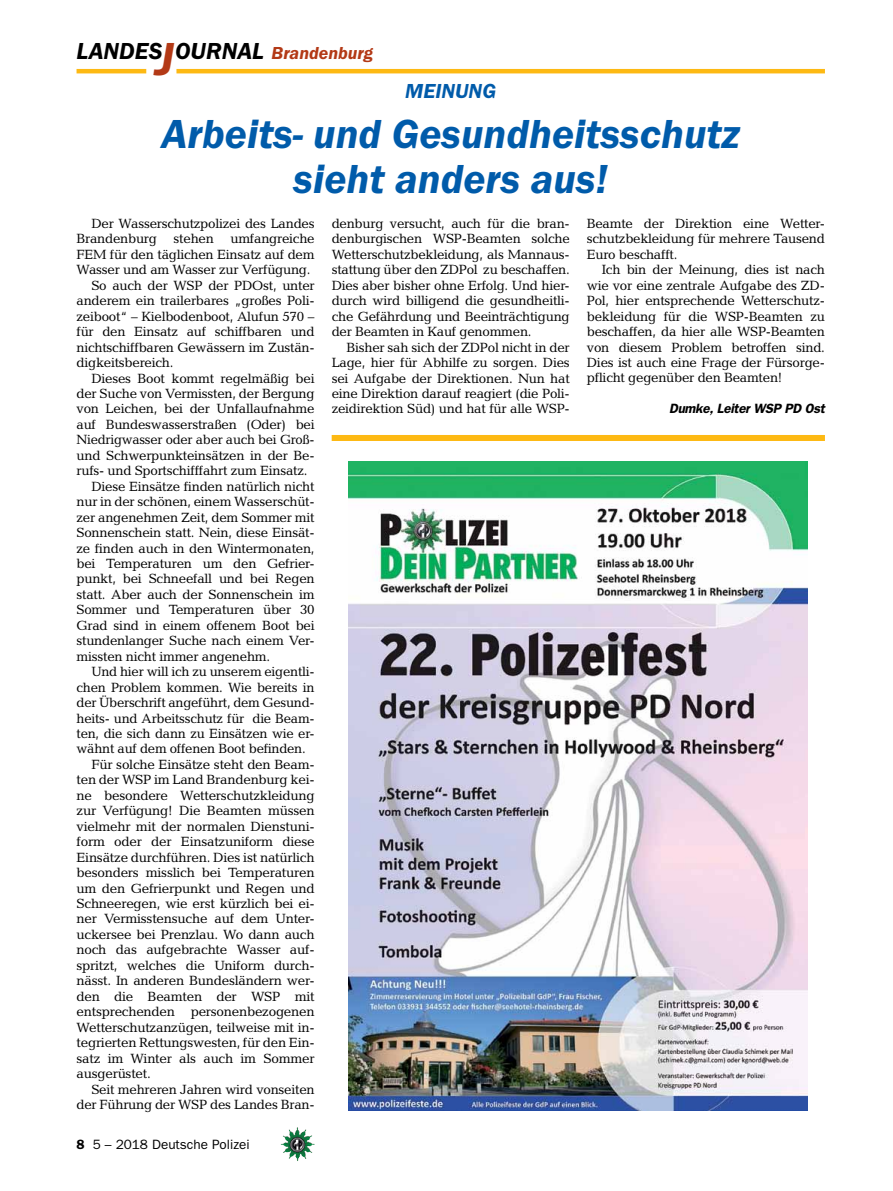
<style>
.page{position:relative;width:893px;height:1191px;background:#fff}
.page>*{position:absolute;margin:0;border:0;box-sizing:border-box;transform-origin:0 0}
.t1{font:italic 600 42px/45px "Franklin Gothic Itc T";color:#005baa;text-align:center}
.t2{font:italic 600 24px "Franklin Gothic Itc T";color:#000}
.t3{font:italic 600 21px "Franklin Gothic Itc T";color:#005baa}
.t4{font:13.5px/15.5px "Candida";letter-spacing:-.02em;color:#000;text-align:justify}
.t5{font:13.5px "Franklin Gothic";color:#000}
.t6{font:italic 600 13.5px "Franklin Gothic";letter-spacing:-.02em;color:#000}
.s1{font-size:48px;color:#b33916}
.s2{font-size:18px;color:#b33916}
.s3{font-weight:600}
</style>
<div class="page">
<hr style="left:77px;top:69px;width:69px;height:4px;background:#fdb913">
<hr style="left:176px;top:69px;width:649px;height:4px;background:#fdb913">
<img style="left:281px;top:1128px;width:16px;height:24px">
<img style="left:349px;top:461px;width:459px;height:649px">
<div style="left:332px;top:435px;width:493px;height:6px;background:#fdb913"></div>
<h2 class="t2" style="left:77px;top:37px;width:298px">LANDES<span class="s1">J</span>OURNAL <span class="s2">Brandenburg</span></h2>
<h3 class="t3" style="left:405px;top:79px;width:51px">Meinung</h3>
<h1 class="t1" style="left:162px;top:111px;width:580px">Arbeits- und Gesundheitsschutz sieht anders aus!</h1>
<p class="t4" style="left:91px;top:216px;width:225px">Der Wasserschutzpolizei des Landes</p>
<p class="t4" style="left:77px;top:231px;width:240px">Brandenburg stehen umfangreiche</p>
<p class="t4" style="left:77px;top:247px;width:240px">FEM für den täglichen Einsatz auf dem</p>
<p class="t4" style="left:77px;top:262px;width:235px">Wasser und am Wasser zur Verfügung.</p>
<p class="t4" style="left:91px;top:277px;width:225px">So auch der WSP der PDOst, unter</p>
<p class="t4" style="left:77px;top:293px;width:240px">anderem ein trailerbares „großes Poli-</p>
<p class="t4" style="left:77px;top:308px;width:240px">zeiboot“ – Kielbodenboot, Alufun 570 –</p>
<p class="t4" style="left:77px;top:324px;width:240px">für den Einsatz auf schiffbaren und</p>
<p class="t4" style="left:77px;top:339px;width:240px">nichtschiffbaren Gewässern im Zustän-</p>
<p class="t4" style="left:77px;top:355px;width:98px">digkeitsbereich.</p>
<p class="t4" style="left:91px;top:370px;width:225px">Dieses Boot kommt regelmäßig bei</p>
<p class="t4" style="left:77px;top:386px;width:240px">der Suche von Vermissten, der Bergung</p>
<p class="t4" style="left:77px;top:401px;width:240px">von Leichen, bei der Unfallaufnahme</p>
<p class="t4" style="left:77px;top:416px;width:240px">auf Bundeswasserstraßen (Oder) bei</p>
<p class="t4" style="left:77px;top:432px;width:240px">Niedrigwasser oder aber auch bei Groß-</p>
<p class="t4" style="left:77px;top:447px;width:240px">und Schwerpunkteinsätzen in der Be-</p>
<p class="t4" style="left:77px;top:463px;width:232px">rufs- und Sportschifffahrt zum Einsatz.</p>
<p class="t4" style="left:91px;top:478px;width:225px">Diese Einsätze finden natürlich nicht</p>
<p class="t4" style="left:77px;top:494px;width:240px">nur in der schönen, einem Wasserschüt-</p>
<p class="t4" style="left:77px;top:509px;width:240px">zer angenehmen Zeit, dem Sommer mit</p>
<p class="t4" style="left:77px;top:525px;width:240px">Sonnenschein statt. Nein, diese Einsät-</p>
<p class="t4" style="left:77px;top:540px;width:240px">ze finden auch in den Wintermonaten,</p>
<p class="t4" style="left:77px;top:555px;width:240px">bei Temperaturen um den Gefrier-</p>
<p class="t4" style="left:77px;top:571px;width:240px">punkt, bei Schneefall und bei Regen</p>
<p class="t4" style="left:77px;top:586px;width:240px">statt. Aber auch der Sonnenschein im</p>
<p class="t4" style="left:77px;top:602px;width:240px">Sommer und Temperaturen über 30</p>
<p class="t4" style="left:77px;top:617px;width:240px">Grad sind in einem offenem Boot bei</p>
<p class="t4" style="left:77px;top:633px;width:240px">stundenlanger Suche nach einem Ver-</p>
<p class="t4" style="left:77px;top:648px;width:195px">missten nicht immer angenehm.</p>
<p class="t4" style="left:91px;top:664px;width:225px">Und hier will ich zu unserem eigentli-</p>
<p class="t4" style="left:77px;top:679px;width:240px">chen Problem kommen. Wie bereits in</p>
<p class="t4" style="left:77px;top:695px;width:240px">der Überschrift angeführt, dem Gesund-</p>
<p class="t4" style="left:77px;top:710px;width:240px">heits- und Arbeitsschutz für die Beam-</p>
<p class="t4" style="left:77px;top:725px;width:240px">ten, die sich dann zu Einsätzen wie er-</p>
<p class="t4" style="left:77px;top:741px;width:231px">wähnt auf dem offenen Boot befinden.</p>
<p class="t4" style="left:91px;top:756px;width:225px">Für solche Einsätze steht den Beam-</p>
<p class="t4" style="left:77px;top:772px;width:240px">ten der WSP im Land Brandenburg kei-</p>
<p class="t4" style="left:77px;top:787px;width:240px">ne besondere Wetterschutzkleidung</p>
<p class="t4" style="left:77px;top:803px;width:240px">zur Verfügung! Die Beamten müssen</p>
<p class="t4" style="left:77px;top:818px;width:240px">vielmehr mit der normalen Dienstuni-</p>
<p class="t4" style="left:77px;top:834px;width:240px">form oder der Einsatzuniform diese</p>
<p class="t4" style="left:77px;top:849px;width:240px">Einsätze durchführen. Dies ist natürlich</p>
<p class="t4" style="left:77px;top:865px;width:240px">besonders misslich bei Temperaturen</p>
<p class="t4" style="left:77px;top:880px;width:240px">um den Gefrierpunkt und Regen und</p>
<p class="t4" style="left:77px;top:895px;width:240px">Schneeregen, wie erst kürzlich bei ei-</p>
<p class="t4" style="left:77px;top:911px;width:240px">ner Vermisstensuche auf dem Unter-</p>
<p class="t4" style="left:77px;top:926px;width:240px">uckersee bei Prenzlau. Wo dann auch</p>
<p class="t4" style="left:77px;top:942px;width:240px">noch das aufgebrachte Wasser auf-</p>
<p class="t4" style="left:77px;top:957px;width:240px">spritzt, welches die Uniform durch-</p>
<p class="t4" style="left:77px;top:973px;width:240px">nässt. In anderen Bundesländern wer-</p>
<p class="t4" style="left:77px;top:988px;width:240px">den die Beamten der WSP mit</p>
<p class="t4" style="left:77px;top:1003px;width:240px">entsprechenden personenbezogenen</p>
<p class="t4" style="left:77px;top:1019px;width:240px">Wetterschutzanzügen, teilweise mit in-</p>
<p class="t4" style="left:77px;top:1034px;width:240px">tegrierten Rettungswesten, für den Ein-</p>
<p class="t4" style="left:77px;top:1050px;width:240px">satz im Winter als auch im Sommer</p>
<p class="t4" style="left:77px;top:1065px;width:76px">ausgerüstet.</p>
<p class="t4" style="left:91px;top:1081px;width:225px">Seit mehreren Jahren wird vonseiten</p>
<p class="t4" style="left:77px;top:1096px;width:240px">der Führung der WSP des Landes Bran-</p>
<p class="t5" style="left:77px;top:1136px;width:175px"><span class="s3">8</span> 5 – 2018 Deutsche Polizei</p>
<p class="t4" style="left:332px;top:216px;width:240px">denburg versucht, auch für die bran&shy;denburgischen WSP-Beamten solche Wetterschutzbekleidung, als Mannaus&shy;stattung über den ZDPol zu beschaffen.<br>Dies aber bisher ohne Erfolg. Und hier&shy;durch wird billigend die gesundheitli&shy;che Gefährdung und Beeinträchtigung der Beamten in Kauf genommen.</p>
<p class="t4" style="left:332px;top:339px;width:240px;text-indent:15px">Bisher sah sich der ZDPol nicht in der Lage, hier für Abhilfe zu sorgen. Dies sei Aufgabe der Direktionen. Nun hat eine Direktion darauf reagiert (die Poli&shy;zeidirektion Süd) und hat für alle WSP-</p>
<p class="t4" style="left:587px;top:216px;width:240px">Beamte der Direktion eine Wetter&shy;schutzbekleidung für mehrere Tausend Euro beschafft.</p>
<p class="t4" style="left:587px;top:262px;width:240px;text-indent:15px">Ich bin der Meinung, dies ist nach wie vor eine zentrale Aufgabe des ZD-Pol, hier entsprechende Wetterschutz&shy;bekleidung für die WSP-Beamten zu beschaffen, da hier alle WSP-Beamten von diesem Problem betroffen sind.<br>Dies ist auch eine Frage der Fürsorge&shy;pflicht gegenüber den Beamten!</p>
<p class="t6" style="left:669px;top:401px;width:157px">Dumke, Leiter WSP PD Ost</p>
</div>
